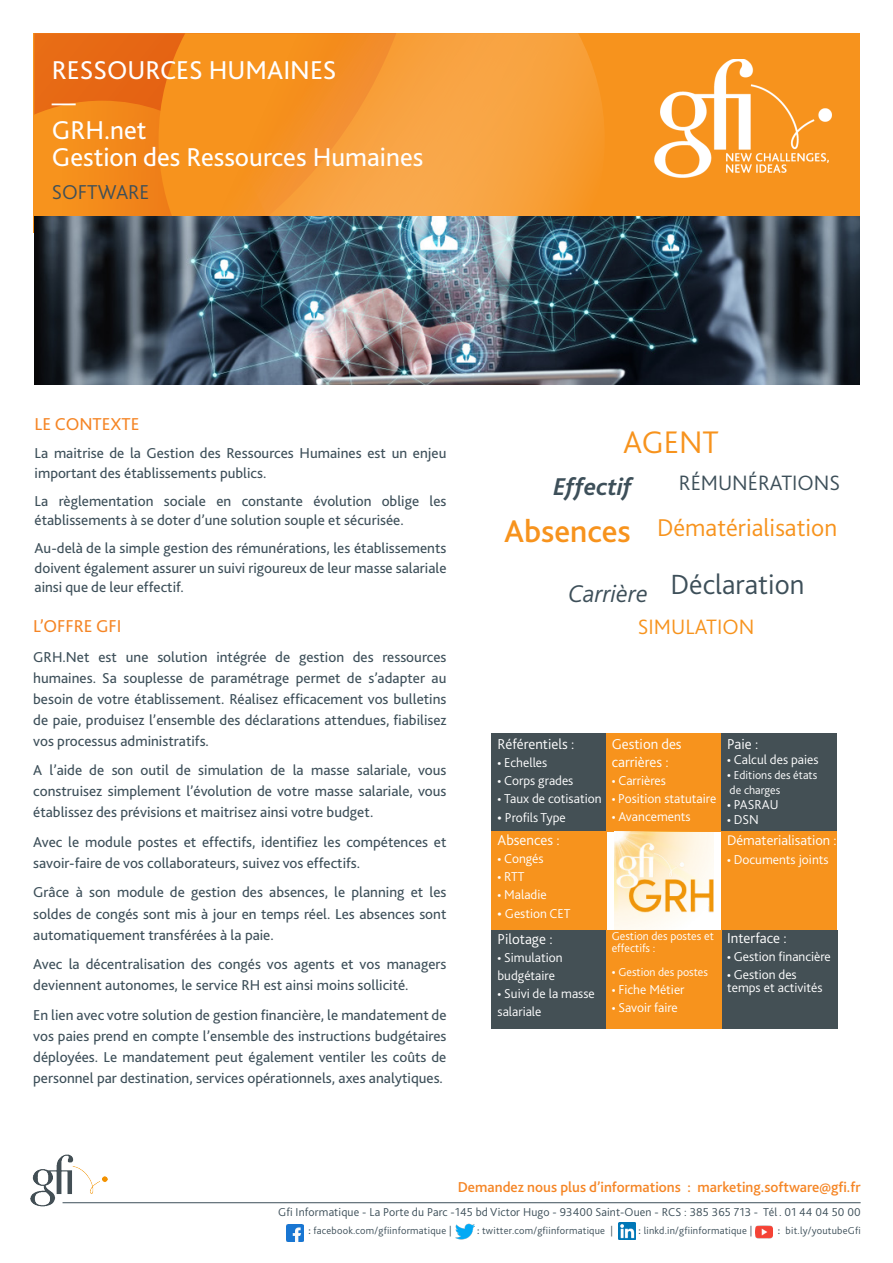
<style>
.page{position:relative;width:893px;height:1263px;background:#fff}
.page>*{position:absolute;margin:0;border:0;box-sizing:border-box;transform-origin:0 0}
.sous_paragraphe{font:500 32.7px "Bliss 2";color:#f7931d}
.sous_paragraphe-2{font:300 32.7px "Bliss 2";color:#f7931d}
.t1{font:300 30px "Bliss 2";color:#fff}
.sous_paragraphe-3{font:300 29.1px "Bliss 2";color:#3d4f59}
.t2{font:27px "Bliss 2";color:#fff}
.sous_paragraphe-4{font:300 25.35px "Bliss 2";color:#f7931d}
.sous_paragraphe-5{font:italic 300 25.35px "Bliss 2";color:#3d4f59}
.sous_paragraphe-6{font:italic 700 25.35px "Bliss 2";color:#3d4f59}
.sous_paragraphe-7{font:300 21.75px "Bliss 2";color:#3d4f59}
.sous_paragraphe-8{font:300 21.75px "Bliss 2";color:#f7931d}
.t3{font:300 21px "Bliss 2";color:#3d4f59}
.Titre_Niv_1{font:18px "Bliss 2";color:#f58525}
.intro{font:18px "Bliss 2";color:#f58525}
.intro-2{font:15px/21px "Bliss 2";color:#3d4f59;text-align:justify}
.sous_paragraphe-9{font:300 15px/18px "Bliss 2";color:#fff}
.t4{font:500 15px "Bliss 2";color:#f58525}
.sous_paragraphe-10{font:300 14.55px "Bliss 2";color:#fff}
.sous_paragraphe-11{font:300 13.5px/18px "Bliss 2";color:#fff}
.t5{font:300 12px "Bliss 2";letter-spacing:.01em;color:#3d4f59}
.sous_paragraphe-12{font:300 12px/12px "Bliss 2";color:#fff}
.t6{font:300 10.5px "Bliss 2";letter-spacing:.02em;color:#3d4f59}
.s1{font-family:"Myriad Pro";font-weight:400}
.s2{font-family:"Myriad Pro";font-weight:400;font-size:15px}
.s3{font-family:"Myriad Pro";font-weight:400;font-size:13.5px}
.s4{font-weight:500}
</style>
<div class="page">
<div style="left:33px;top:33px;width:827px;height:200px;background:#f7931d"></div>
<img style="left:655px;top:59px;width:176px;height:118px">
<div style="left:34px;top:33px;width:125px;height:68px;background:#e76814"></div>
<svg style="left:159px;top:33px;width:445px;height:183px"></svg>
<svg style="left:34px;top:101px;width:237px;height:115px"></svg>
<img style="left:34px;top:216px;width:826px;height:169px">
<img style="left:30px;top:1154px;width:88px;height:53px">
<hr style="left:63px;top:1202px;width:798px;height:1px;background:#3d4f59">
<img style="left:755px;top:1225px;width:17px;height:14px">
<img style="left:286px;top:1224px;width:17px;height:17px">
<img style="left:456px;top:1223px;width:19px;height:17px">
<img style="left:618px;top:1223px;width:17px;height:17px">
<div style="left:491px;top:733px;width:115px;height:98px;background:#445055"></div>
<div style="left:606px;top:733px;width:116px;height:98px;background:#f7931d"></div>
<div style="left:722px;top:733px;width:115px;height:98px;background:#445055"></div>
<div style="left:491px;top:831px;width:115px;height:99px;background:#f7931d"></div>
<img style="left:615px;top:831px;width:98px;height:99px">
<div style="left:722px;top:831px;width:115px;height:99px;background:#f7931d"></div>
<div style="left:491px;top:930px;width:115px;height:98px;background:#445055"></div>
<div style="left:606px;top:930px;width:116px;height:98px;background:#f7931d"></div>
<div style="left:722px;top:930px;width:115px;height:98px;background:#445055"></div>
<p class="t2" style="left:52px;top:53px;width:286px">RESSOURCES HUMAINES</p>
<p class="t1" style="left:52px;top:83px;width:25px">—</p>
<p class="t2" style="left:52px;top:113px;width:96px">GRH.net</p>
<p class="t2" style="left:52px;top:140px;width:373px">Gestion des Ressources Humaines</p>
<p class="t3" style="left:52px;top:179px;width:99px">SOFTWARE</p>
<p class="Titre_Niv_1" style="left:35px;top:413px;width:106px">LE CONTEXTE</p>
<p class="intro-2" style="left:35px;top:443px;width:413px;line-height:19.5px">La maitrise de la Gestion des Ressources Humaines est un enjeu important des établissements publics.</p>
<p class="intro-2" style="left:35px;top:491px;width:413px;line-height:19.5px">La règlementation sociale en constante évolution oblige les établissements à se doter d’une solution souple et sécurisée.</p>
<p class="intro-2" style="left:35px;top:538px;width:413px;line-height:19.5px">Au-delà de la simple gestion des rémunérations, les établissements doivent également assurer un suivi rigoureux de leur masse salariale ainsi que de leur effectif.</p>
<p class="intro" style="left:33px;top:615px;width:90px">L’OFFRE GFI</p>
<p class="intro-2" style="left:33px;top:646px;width:415px">GRH.Net est une solution intégrée de gestion des ressources humaines. Sa souplesse de paramétrage permet de s’adapter au besoin de votre établissement. Réalisez efficacement vos bulletins de paie, produisez l’ensemble des déclarations attendues, fiabilisez vos processus administratifs.</p>
<p class="intro-2" style="left:33px;top:760px;width:415px">A l’aide de son outil de simulation de la masse salariale, vous construisez simplement l’évolution de votre masse salariale, vous établissez des prévisions et maitrisez ainsi votre budget.</p>
<p class="intro-2" style="left:33px;top:831px;width:415px">Avec le module postes et effectifs, identifiez les compétences et savoir-faire de vos collaborateurs, suivez vos effectifs.</p>
<p class="intro-2" style="left:33px;top:882px;width:415px">Grâce à son module de gestion des absences, le planning et les soldes de congés sont mis à jour en temps réel. Les absences sont automatiquement transférées à la paie.</p>
<p class="intro-2" style="left:33px;top:953px;width:415px">Avec la décentralisation des congés vos agents et vos managers deviennent autonomes, le service RH est ainsi moins sollicité.</p>
<p class="intro-2" style="left:33px;top:1004px;width:415px">En lien avec votre solution de gestion financière, le mandatement de vos paies prend en compte l’ensemble des instructions budgétaires déployées. Le mandatement peut également ventiler les coûts de personnel par destination, services opérationnels, axes analytiques.</p>
<p class="sous_paragraphe-2" style="left:623px;top:422px;width:97px">AGENT</p>
<p class="sous_paragraphe-6" style="left:553px;top:470px;width:80px">Effectif</p>
<p class="sous_paragraphe-7" style="left:679px;top:470px;width:163px">RÉMUNÉRATIONS</p>
<p class="sous_paragraphe" style="left:504px;top:511px;width:128px">Absences</p>
<p class="sous_paragraphe-4" style="left:657px;top:512px;width:182px">Dématérialisation</p>
<p class="sous_paragraphe-5" style="left:568px;top:578px;width:81px">Carrière</p>
<p class="sous_paragraphe-3" style="left:670px;top:566px;width:135px">Déclaration</p>
<p class="sous_paragraphe-8" style="left:638px;top:613px;width:118px">SIMULATION</p>
<p class="sous_paragraphe-9" style="left:498px;top:735px;width:78px">Référentiels :</p>
<p class="sous_paragraphe-11" style="left:498px;top:753px;width:51px"><span class="s1">•</span> Echelles</p>
<p class="sous_paragraphe-11" style="left:498px;top:771px;width:77px"><span class="s1">•</span> Corps grades</p>
<p class="sous_paragraphe-11" style="left:498px;top:789px;width:105px"><span class="s1">•</span> Taux de cotisation</p>
<p class="sous_paragraphe-11" style="left:498px;top:809px;width:70px"><span class="s2">•</span> Profils Type</p>
<p class="sous_paragraphe-9" style="left:498px;top:831px;width:64px">Absences :</p>
<p class="sous_paragraphe-11" style="left:498px;top:849px;width:48px"><span class="s1">•</span> Congés</p>
<p class="sous_paragraphe-11" style="left:498px;top:867px;width:29px"><span class="s1">•</span> RTT</p>
<p class="sous_paragraphe-11" style="left:498px;top:885px;width:51px"><span class="s1">•</span> Maladie</p>
<p class="sous_paragraphe-11" style="left:498px;top:905px;width:75px"><span class="s2">•</span> Gestion CET</p>
<p class="sous_paragraphe-9" style="left:498px;top:930px;width:57px">Pilotage :</p>
<p class="sous_paragraphe-11" style="left:498px;top:948px;width:66px"><span class="s1">•</span> Simulation budgétaire</p>
<p class="sous_paragraphe-11" style="left:498px;top:984px;width:99px"><span class="s1">•</span> Suivi de la masse salariale</p>
<p class="sous_paragraphe-9" style="left:612px;top:735px;width:71px">Gestion des carrières :</p>
<p class="sous_paragraphe-11" style="left:612px;top:771px;width:56px"><span class="s1">•</span> Carrières</p>
<p class="sous_paragraphe-11" style="left:612px;top:789px;width:106px"><span class="s1">•</span> Position statutaire</p>
<p class="sous_paragraphe-11" style="left:612px;top:807px;width:81px"><span class="s1">•</span> Avancements</p>
<p class="sous_paragraphe-12" style="left:612px;top:930px;width:104px">Gestion des postes et effectifs :</p>
<p class="sous_paragraphe-12" style="left:612px;top:966px;width:98px"><span class="s3">•</span> Gestion des postes</p>
<p class="sous_paragraphe-11" style="left:612px;top:981px;width:74px"><span class="s1">•</span> Fiche Métier</p>
<p class="sous_paragraphe-11" style="left:612px;top:999px;width:68px"><span class="s1">•</span> Savoir faire</p>
<p class="sous_paragraphe-9" style="left:727px;top:735px;width:33px">Paie :</p>
<p class="sous_paragraphe-11" style="left:727px;top:750px;width:93px"><span class="s1">•</span> Calcul des paies</p>
<p class="sous_paragraphe-12" style="left:727px;top:769px;width:92px"><span class="s3">•</span> Editions des états</p>
<p class="sous_paragraphe-12" style="left:730px;top:784px;width:52px">de charges</p>
<p class="sous_paragraphe-11" style="left:727px;top:795px;width:53px"><span class="s1">•</span> PASRAU</p>
<p class="sous_paragraphe-11" style="left:727px;top:810px;width:33px"><span class="s1">•</span> DSN</p>
<p class="sous_paragraphe-10" style="left:727px;top:831px;width:111px">Dématerialisation :</p>
<p class="sous_paragraphe-11" style="left:727px;top:850px;width:103px"><span class="s1">•</span> Documents joints</p>
<p class="sous_paragraphe-9" style="left:727px;top:929px;width:61px">Interface :</p>
<p class="sous_paragraphe-11" style="left:727px;top:947px;width:105px"><span class="s1">•</span> Gestion financière</p>
<p class="sous_paragraphe-11" style="left:727px;top:967px;width:97px;line-height:13.5px"><span class="s1">•</span> Gestion des temps et activités</p>
<p class="t4" style="left:458px;top:1178px;width:404px">Demandez nous plus d’informations : marketing.software@gfi.fr</p>
<p class="t5" style="left:278px;top:1205px;width:584px">Gfi Informatique - La Porte du Parc -145 bd Victor Hugo - 93400 Saint-Ouen - RCS : 385 365 713 - Tél . 01 44 04 50 00</p>
<p class="t6" style="left:309px;top:1224px;width:145px"><span class="s4">:</span> facebook.com/gfiinformatique |</p>
<p class="t6" style="left:477px;top:1224px;width:137px"><span class="s4">:</span> twitter.com/gfiinformatique |</p>
<p class="t6" style="left:638px;top:1224px;width:115px"><span class="s4">:</span> linkd.in/gfiinformatique |</p>
<p class="t6" style="left:778px;top:1224px;width:84px"><span class="s4">:</span> bit.ly/youtubeGfi</p>
</div>
